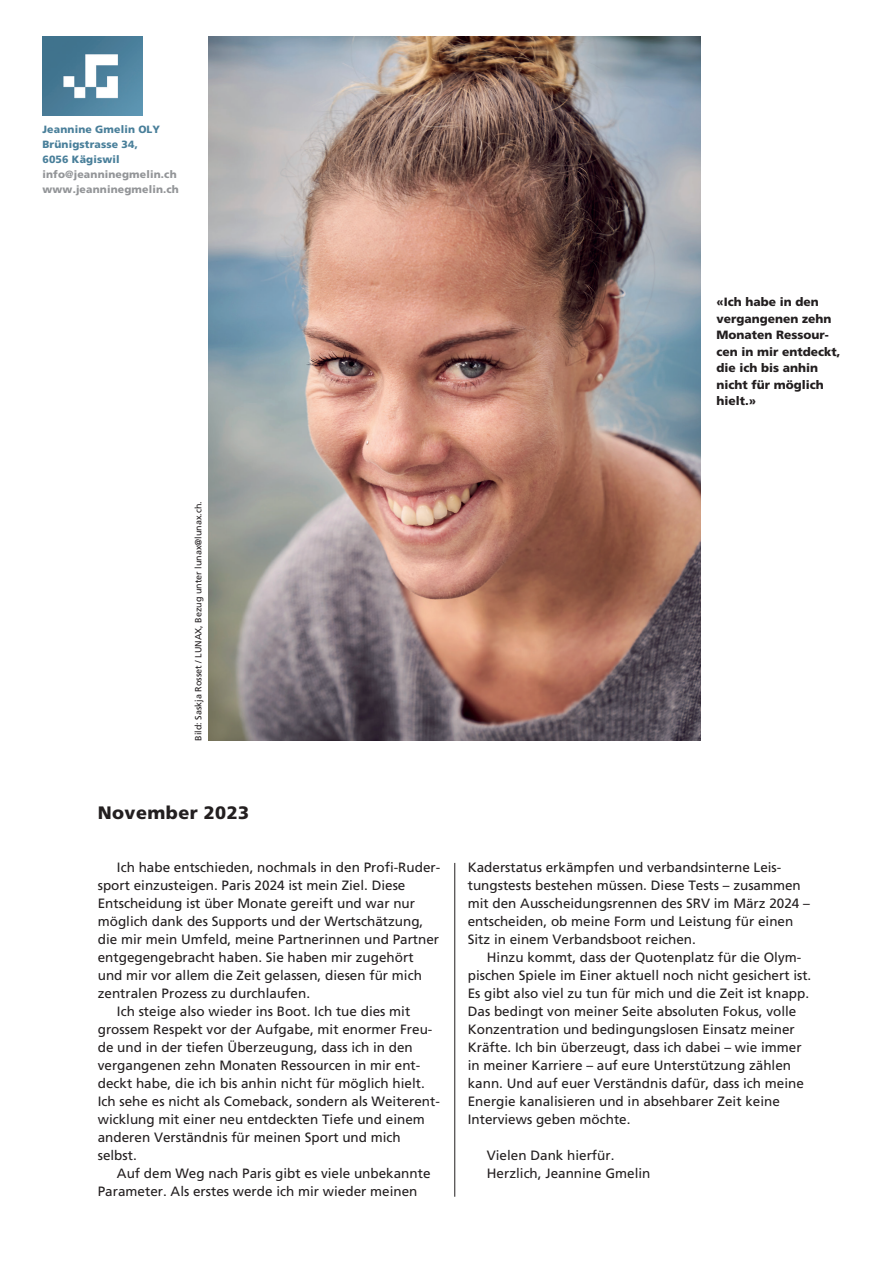
<style>
.page{position:relative;width:893px;height:1263px;background:#fff}
.page>*{position:absolute;margin:0;border:0;box-sizing:border-box;transform-origin:0 0}
.t1{font:900 18px "Frutiger";letter-spacing:.025em;color:#231f20}
.t2{font:13.5px/18px "Frutiger";color:#231f20}
.t3{font:900 12px/16.5px "Frutiger";color:#231f20}
.t4{font:900 10.5px/15px "Frutiger";letter-spacing:.015em;color:#497f9a}
.t5{font:900 10.5px/15px "Frutiger";letter-spacing:.015em;color:#939598}
.t6{font:9px "Frutiger";color:#231f20}
</style>
<div class="page">
<img style="left:208px;top:36px;width:492px;height:704px">
<img style="left:43px;top:36px;width:99px;height:79px">
<hr style="left:454px;top:863px;width:1px;height:334px;background:#231f20">
<p class="t4" style="left:43px;top:122px;width:119px">Jeannine Gmelin OLY<br>Brünigstrasse 34,<br>6056 Kägiswil</p>
<p class="t5" style="left:43px;top:167px;width:138px">info@jeanninegmelin.ch www.jeanninegmelin.ch</p>
<p class="t3" style="left:716px;top:294px;width:126px">«Ich habe in den vergangenen zehn<br>Monaten Ressour&shy;cen in mir entdeckt, die ich bis anhin nicht für möglich hielt.»</p>
<p class="t6" style="left:193px;top:741px;width:241px;rotate:-90deg">Bild: Saskja Rosset / LUNAX, Bezug unter lunax@lunax.ch.</p>
<h1 class="t1" style="left:98px;top:802px;width:153px">November 2023</h1>
<p class="t2" style="left:117px;top:858px;width:325px">Ich habe entschieden, nochmals in den Profi-Ruder-</p>
<p class="t2" style="left:98px;top:876px;width:309px">sport einzusteigen. Paris 2024 ist mein Ziel. Diese</p>
<p class="t2" style="left:98px;top:894px;width:319px">Entscheidung ist über Monate gereift und war nur</p>
<p class="t2" style="left:98px;top:912px;width:327px">möglich dank des Supports und der Wertschätzung,</p>
<p class="t2" style="left:98px;top:930px;width:343px">die mir mein Umfeld, meine Partnerinnen und Partner</p>
<p class="t2" style="left:98px;top:948px;width:317px">entgegengebracht haben. Sie haben mir zugehört</p>
<p class="t2" style="left:98px;top:966px;width:326px">und mir vor allem die Zeit gelassen, diesen für mich</p>
<p class="t2" style="left:98px;top:984px;width:214px">zentralen Prozess zu durchlaufen.</p>
<p class="t2" style="left:117px;top:1002px;width:295px">Ich steige also wieder ins Boot. Ich tue dies mit</p>
<p class="t2" style="left:98px;top:1020px;width:336px">grossem Respekt vor der Aufgabe, mit enormer Freu-</p>
<p class="t2" style="left:98px;top:1038px;width:317px">de und in der tiefen Überzeugung, dass ich in den</p>
<p class="t2" style="left:98px;top:1056px;width:324px">vergangenen zehn Monaten Ressourcen in mir ent-</p>
<p class="t2" style="left:98px;top:1074px;width:329px">deckt habe, die ich bis anhin nicht für möglich hielt.</p>
<p class="t2" style="left:98px;top:1092px;width:344px">Ich sehe es nicht als Comeback, sondern als Weiterent-</p>
<p class="t2" style="left:98px;top:1110px;width:329px">wicklung mit einer neu entdeckten Tiefe und einem</p>
<p class="t2" style="left:98px;top:1128px;width:305px">anderen Verständnis für meinen Sport und mich</p>
<p class="t2" style="left:98px;top:1146px;width:41px">selbst.</p>
<p class="t2" style="left:117px;top:1164px;width:315px">Auf dem Weg nach Paris gibt es viele unbekannte</p>
<p class="t2" style="left:98px;top:1182px;width:321px">Parameter. Als erstes werde ich mir wieder meinen</p>
<p class="t2" style="left:468px;top:858px;width:344px">Kaderstatus erkämpfen und verbandsinterne Leis&shy;tungstests bestehen müssen. Diese Tests – zusammen mit den Ausscheidungsrennen des SRV im März 2024 – entscheiden, ob meine Form und Leistung für einen Sitz in einem Verbandsboot reichen.</p>
<p class="t2" style="left:468px;top:948px;width:345px;text-indent:19px">Hinzu kommt, dass der Quotenplatz für die Olym&shy;pischen Spiele im Einer aktuell noch nicht gesichert ist.<br>Es gibt also viel zu tun für mich und die Zeit ist knapp.<br>Das bedingt von meiner Seite absoluten Fokus, volle Konzentration und bedingungslosen Einsatz meiner Kräfte. Ich bin überzeugt, dass ich dabei – wie immer in meiner Karriere – auf eure Unterstützung zählen kann. Und auf euer Verständnis dafür, dass ich meine Energie kanalisieren und in absehbarer Zeit keine Interviews geben möchte.</p>
<p class="t2" style="left:487px;top:1146px;width:165px">Vielen Dank hierfür.<br>Herzlich, Jeannine Gmelin</p>
</div>
